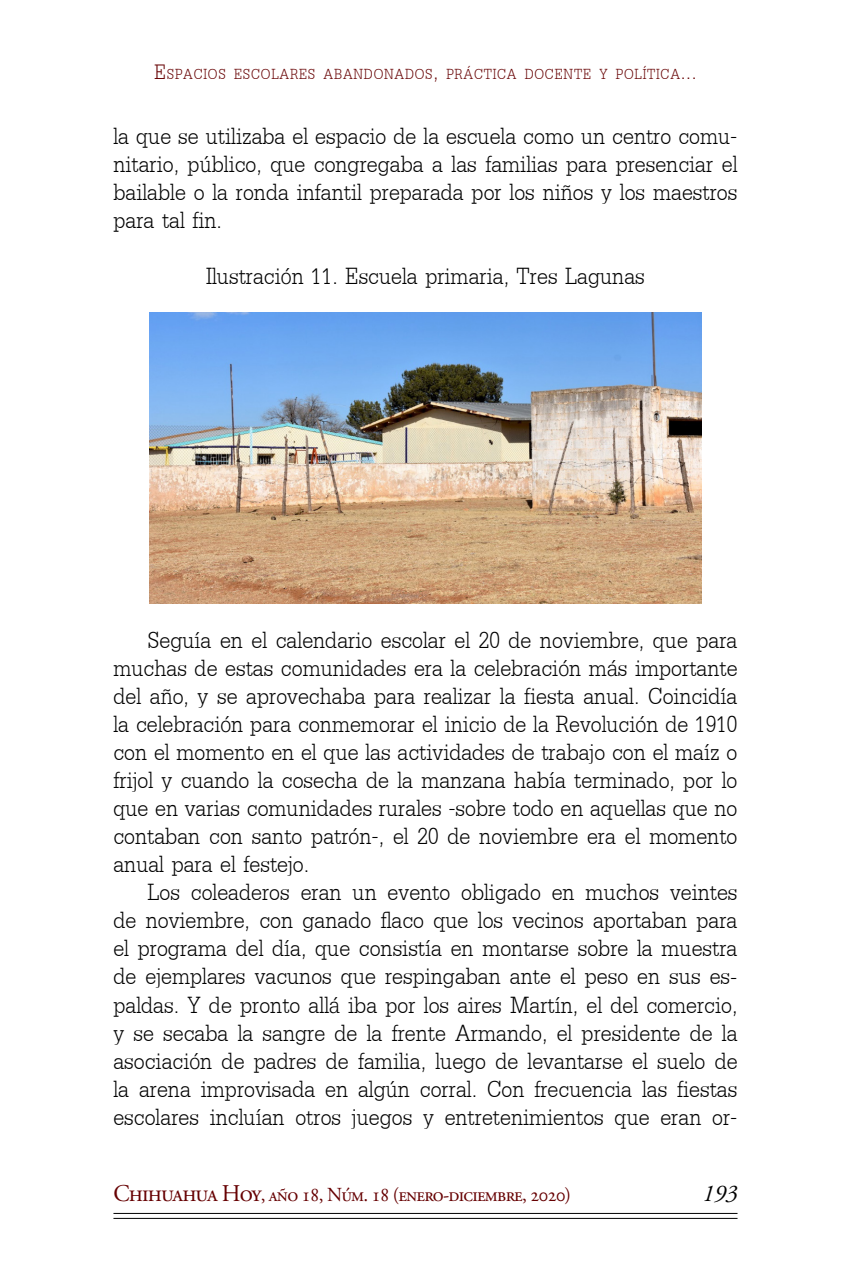
<style>
.page{position:relative;width:851px;height:1265px;background:#fff}
.page>*{position:absolute;margin:0;border:0;box-sizing:border-box;transform-origin:0 0}
.t1{font:34.6px/28px "Dillenia UPC";color:#000;text-align:justify}
.t2{font:italic 24px "Adobe Garamond Pro";color:#000}
.t3{font:21.6px "Dillenia UPC";letter-spacing:.035em;color:#660002}
.t4{font:19.8px "Adobe Garamond Pro";letter-spacing:-.04em;color:#660002}
.s1{font-size:30.8px}
.s2{font-size:24px}
</style>
<div class="page">
<hr style="left:113px;top:1212px;width:624px;height:1px;background:#000">
<hr style="left:113px;top:1217px;width:624px;height:1px;background:#000">
<img style="left:150px;top:312px;width:551px;height:291px">
<p class="t3" style="left:154px;top:59px;width:543px"><span class="s1">E</span>spacios escolares abandonados<span class="s1">,</span> práctica docente y política<span class="s1">...</span></p>
<p class="t1" style="left:113px;top:122px;width:625px">la que se utilizaba el espacio de la escuela como un centro comu&shy;nitario, público, que congregaba a las familias para presenciar el bailable o la ronda infantil preparada por los niños y los maestros para tal fin.</p>
<p class="t1" style="left:206px;top:262px;width:440px">Ilustración 11. Escuela primaria, Tres Lagunas</p>
<p class="t1" style="left:113px;top:626px;width:625px;text-indent:34px">Seguía en el calendario escolar el 20 de noviembre, que para muchas de estas comunidades era la celebración más importante del año, y se aprovechaba para realizar la fiesta anual. Coincidía la celebración para conmemorar el inicio de la Revolución de 1910 con el momento en el que las actividades de trabajo con el maíz o frijol y cuando la cosecha de la manzana había terminado, por lo que en varias comunidades rurales -sobre todo en aquellas que no contaban con santo patrón-, el 20 de noviembre era el momento anual para el festejo.</p>
<p class="t1" style="left:113px;top:878px;width:625px;text-indent:34px">Los coleaderos eran un evento obligado en muchos veintes de noviembre, con ganado flaco que los vecinos aportaban para el programa del día, que consistía en montarse sobre la muestra de ejemplares vacunos que respingaban ante el peso en sus es&shy;paldas. Y de pronto allá iba por los aires Martín, el del comercio, y se secaba la sangre de la frente Armando, el presidente de la asociación de padres de familia, luego de levantarse el suelo de la arena improvisada en algún corral. Con frecuencia las fiestas escolares incluían otros juegos y entretenimientos que eran or-</p>
<p class="t4" style="left:113px;top:1182px;width:459px"><span class="s2">Chihuahua Hoy</span>, año 18, Núm. 18 (enero-diciembre, 2020)</p>
<p class="t2" style="left:702px;top:1178px;width:36px">193</p>
</div>
